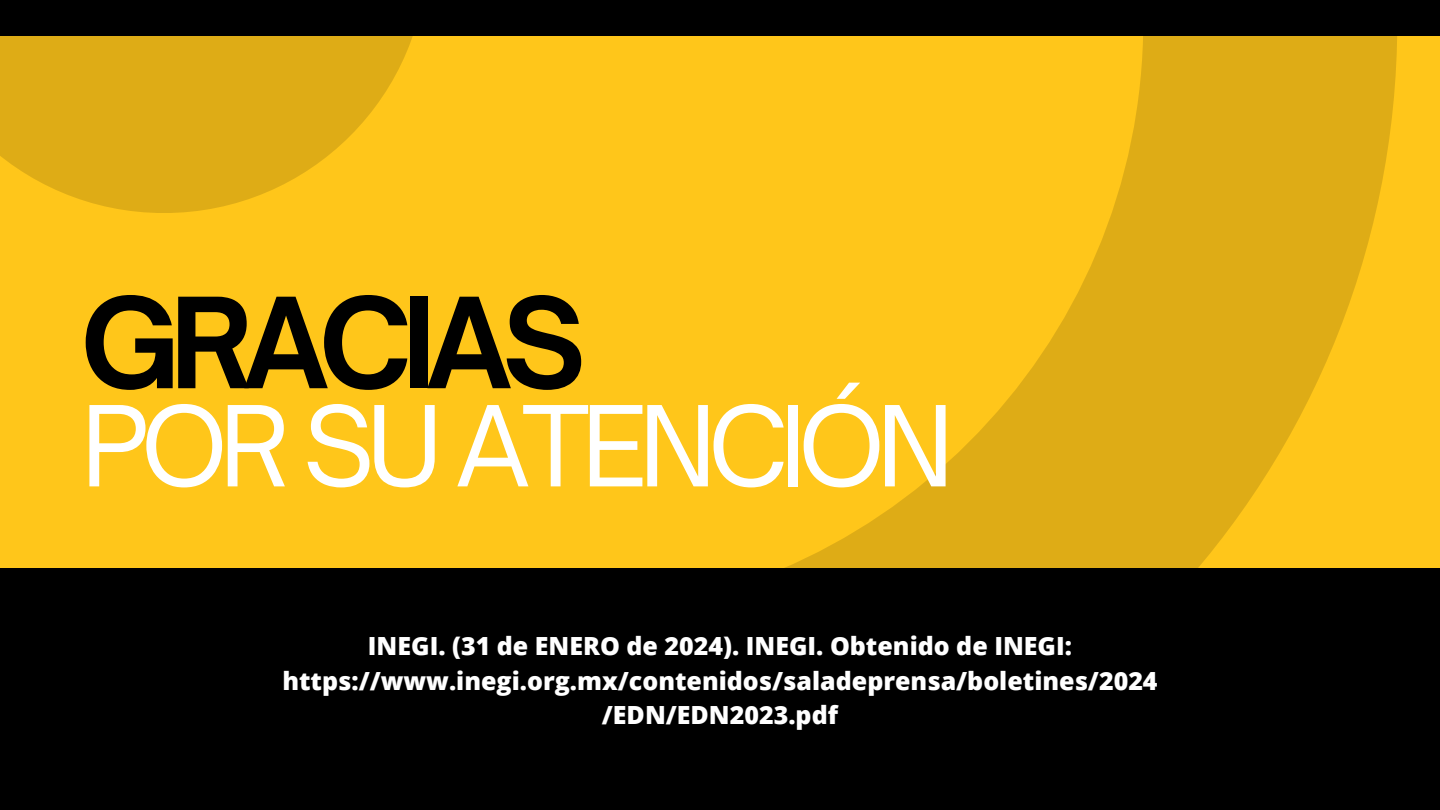
<style>
.page{position:relative;width:1440px;height:810px;background:#ffc61a}
.page>*{position:absolute;margin:0;border:0;box-sizing:border-box;transform-origin:0 0}
.t1{font:700 120px "Open Sauce One";letter-spacing:-.075em;color:#000}
.t2{font:106.6px "Open Sauce One";letter-spacing:-.075em;color:#fff}
.t3{font:800 25px/34.5px "Open Sans";color:#fff;text-align:center}
</style>
<div class="page">
<svg style="left:0;top:36px;width:413px;height:177px;fill:#deac16"></svg>
<svg style="left:785px;top:36px;width:612px;height:532px"></svg>
<div style="left:0;top:0;width:1440px;height:36px;background:#000"></div>
<div style="left:0;top:568px;width:1440px;height:242px;background:#000"></div>
<p class="t1" style="left:81px;top:268px;width:506px">GRACIAS</p>
<h1 class="t2" style="left:81px;top:380px;width:875px">POR SU ATENCIÓN</h1>
<h2 class="t3" style="left:282px;top:628px;width:877px">INEGI. (31 de ENERO de 2024). INEGI. Obtenido de INEGI: https://www.inegi.org.mx/contenidos/saladeprensa/boletines/2024 /EDN/EDN2023.pdf</h2>
</div>
